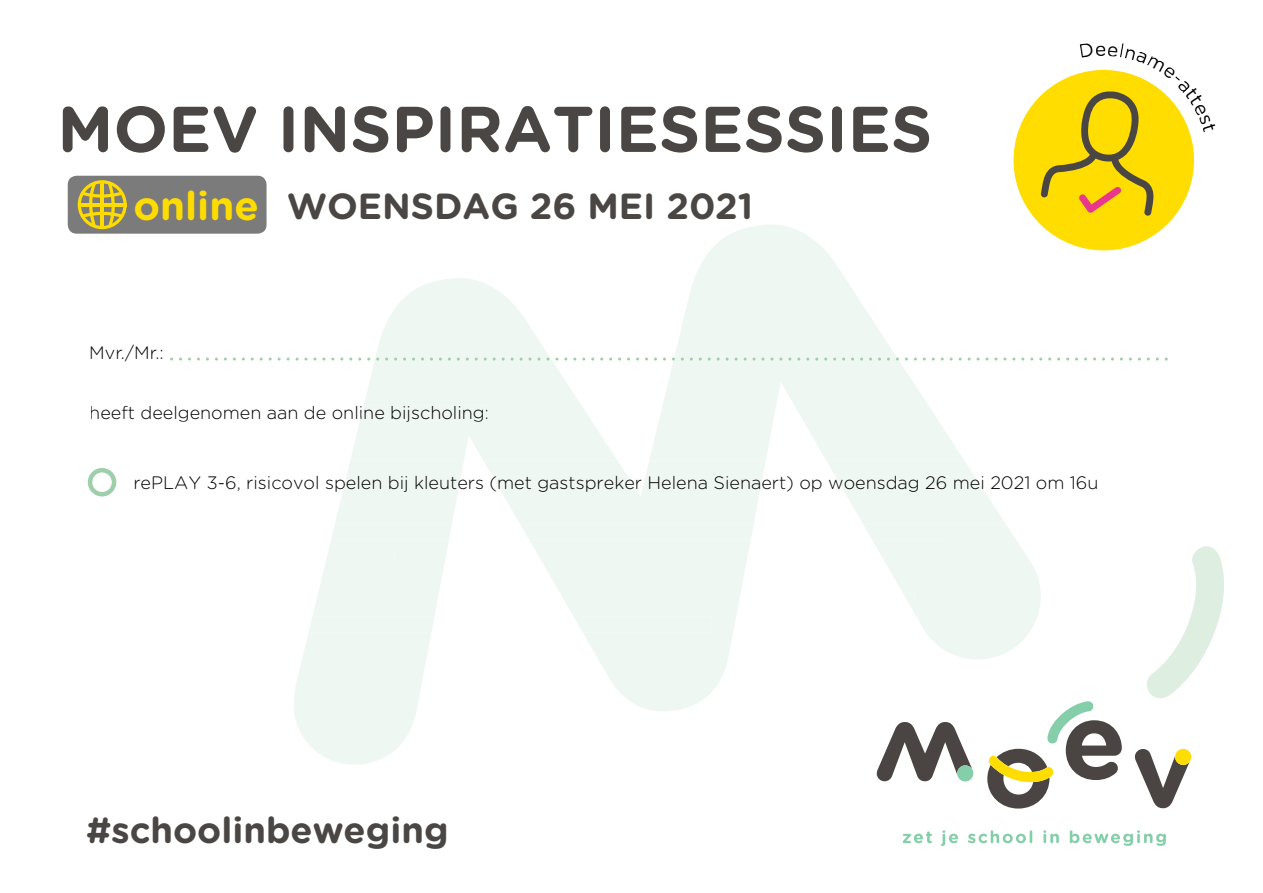
<style>
.page{position:relative;width:1263px;height:893px;background:#fff}
.page>*{position:absolute;margin:0;border:0;box-sizing:border-box;transform-origin:0 0}
.t1{font:700 64.5px "Gotham Rounded";color:#4a4644}
.t2{font:700 40.05px "Gotham Rounded";color:#ffdc00}
.t3{font:700 36.3px "Gotham Rounded";color:#4a4644}
.t4{font:300 18px "Gotham Rounded";color:#000}
</style>
<div class="page">
<svg style="left:294px;top:225px;width:730px;height:540px"></svg>
<div style="left:360px;top:406px;width:127px;height:16px;background:#eff7f2"></div>
<div style="left:68px;top:176px;width:199px;height:58px;background:#7c7b7b;border-radius:9px"></div>
<svg style="left:78px;top:180px;width:49px;height:49px"></svg>
<svg style="left:346px;top:461px;width:629px;height:16px"></svg>
<svg style="left:340px;top:486px;width:421px;height:16px"></svg>
<svg style="left:309px;top:524px;width:732px;height:135px"></svg>
<svg style="left:170px;top:358px;width:998px;height:3px"></svg>
<svg style="left:1147px;top:546px;width:77px;height:152px"></svg>
<svg style="left:88px;top:468px;width:28px;height:28px"></svg>
<svg style="left:903px;top:831px;width:29px;height:12px"></svg>
<svg style="left:941px;top:830px;width:17px;height:16px"></svg>
<svg style="left:968px;top:830px;width:64px;height:13px"></svg>
<svg style="left:1043px;top:830px;width:16px;height:13px"></svg>
<svg style="left:1070px;top:830px;width:96px;height:16px"></svg>
<svg style="left:877px;top:722px;width:97px;height:60px"></svg>
<svg style="left:987px;top:701px;width:135px;height:107px"></svg>
<svg style="left:1135px;top:748px;width:57px;height:60px"></svg>
<svg style="left:1004px;top:69px;width:191px;height:191px"></svg>
<h1 class="t1" style="left:57px;top:82px;width:876px">MOEV INSPIRATIESESSIES</h1>
<h2 class="t2" style="left:134px;top:176px;width:127px">online</h2>
<h3 class="t3" style="left:287px;top:179px;width:467px">WOENSDAG 26 MEI 2021</h3>
<p class="t4" style="left:89px;top:340px;width:76px">Mvr./Mr.:</p>
<p class="t4" style="left:89px;top:400px;width:401px">heeft deelgenomen aan de online bijscholing:</p>
<p class="t4" style="left:133px;top:470px;width:966px">rePLAY 3-6, risicovol spelen bij kleuters (met gastspreker Helena Sienaert) op woensdag 26 mei 2021 om 16u</p>
<h3 class="t3" style="left:86px;top:804px;width:364px">#schoolinbeweging</h3>
</div>
